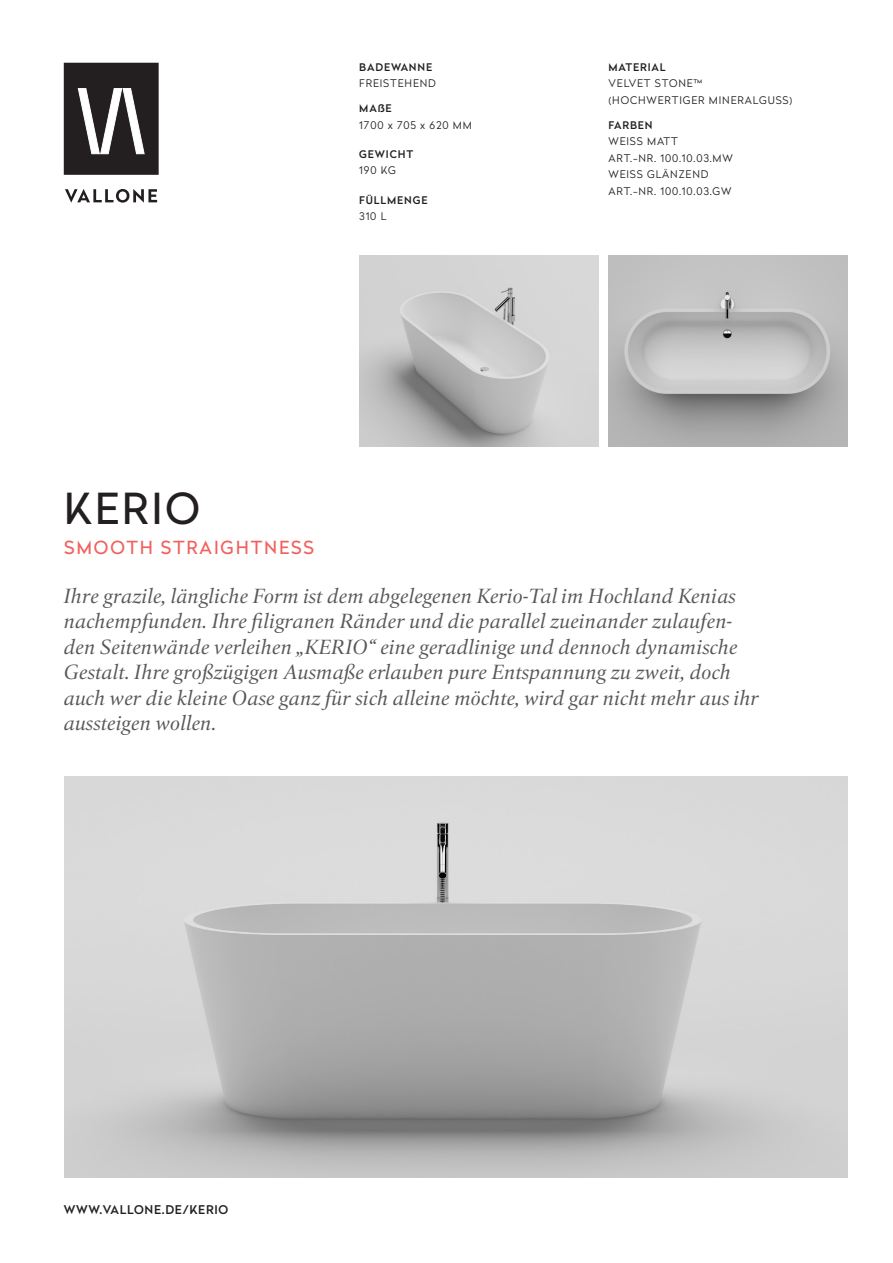
<style>
.page{position:relative;width:893px;height:1263px;background:#fff}
.page>*{position:absolute;margin:0;border:0;box-sizing:border-box;transform-origin:0 0}
.t1{font:42.6px "Radikal";letter-spacing:.06em;color:#231f20}
.t2{font:italic 21px/25.5px "Quant";color:#57585a}
.t3{font:18px "Radikal";letter-spacing:.1em;color:#f1615e}
.t4{font:500 12px "Radikal";letter-spacing:.06em;color:#231f20}
.t5{font:300 10.5px "Radikal";letter-spacing:.08em;color:#231f20}
.t6{font:500 10.5px "Radikal";letter-spacing:.08em;color:#231f20}
</style>
<div class="page">
<img style="left:65px;top:776px;width:783px;height:402px">
<img style="left:359px;top:255px;width:239px;height:192px">
<img style="left:608px;top:255px;width:240px;height:192px">
<svg style="left:65px;top:189px;width:92px;height:14px"></svg>
<div style="left:65px;top:64px;width:92px;height:109px;background:#231f20"></div>
<div style="left:64px;top:63px;width:95px;height:112px;border:3px solid #231f20"></div>
<svg style="left:78px;top:88px;width:67px;height:66px"></svg>
<p class="t6" style="left:359px;top:59px;width:74px">BADEWANNE</p>
<p class="t5" style="left:359px;top:76px;width:78px">FREISTEHEND</p>
<p class="t6" style="left:359px;top:101px;width:34px">MAßE</p>
<p class="t5" style="left:359px;top:118px;width:114px">1700 x 705 x 620 MM</p>
<p class="t6" style="left:359px;top:146px;width:55px">GEWICHT</p>
<p class="t5" style="left:359px;top:163px;width:38px">190 KG</p>
<p class="t6" style="left:359px;top:192px;width:70px">FÜLLMENGE</p>
<p class="t5" style="left:359px;top:209px;width:29px">310 L</p>
<p class="t6" style="left:608px;top:59px;width:59px">MATERIAL</p>
<p class="t5" style="left:608px;top:76px;width:95px">VELVET STONE™</p>
<p class="t5" style="left:608px;top:92px;width:185px">(HOCHWERTIGER MINERALGUSS)</p>
<p class="t6" style="left:608px;top:117px;width:46px">FARBEN</p>
<p class="t5" style="left:608px;top:134px;width:71px">WEISS MATT</p>
<p class="t5" style="left:608px;top:151px;width:126px">ART.-NR. 100.10.03.MW</p>
<p class="t5" style="left:608px;top:167px;width:101px">WEISS GLÄNZEND</p>
<p class="t5" style="left:608px;top:184px;width:125px">ART.-NR. 100.10.03.GW</p>
<p class="t1" style="left:64px;top:479px;width:137px">KERIO</p>
<p class="t3" style="left:64px;top:535px;width:252px">SMOOTH STRAIGHTNESS</p>
<p class="t2" style="left:64px;top:583px;width:697px">Ihre grazile, längliche Form ist dem abgelegenen Kerio-Tal im Hochland Kenias nachempfunden. Ihre filigranen Ränder und die parallel zueinander zulaufen&shy;den Seitenwände verleihen „KERIO“ eine geradlinige und dennoch dynamische Gestalt. Ihre großzügigen Ausmaße erlauben pure Entspannung zu zweit, doch auch wer die kleine Oase ganz für sich alleine möchte, wird gar nicht mehr aus ihr aussteigen wollen.</p>
<p class="t4" style="left:64px;top:1201px;width:166px">WWW.VALLONE.DE/KERIO</p>
</div>
